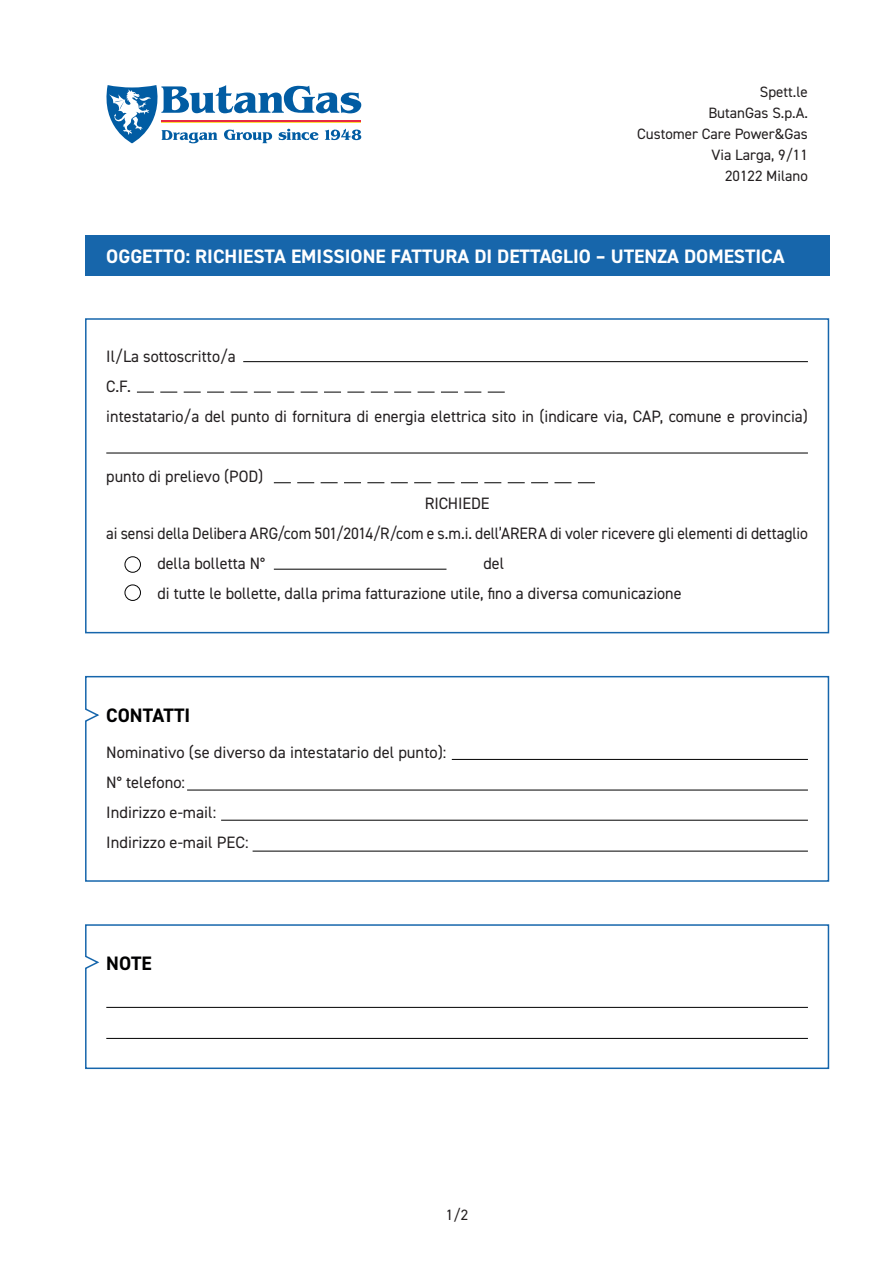
<style>
.page{position:relative;width:893px;height:1263px;background:#fff}
.page>*{position:absolute;margin:0;border:0;box-sizing:border-box;transform-origin:0 0}
.t1{font:700 19.5px "DIN2014";color:#fff}
.t2{font:700 19.5px "DIN2014";color:#000001}
.t3{font:16.5px/30px "DIN2014";color:#231f20}
.t4{font:16.5px "DIN2014";color:#231f20;scale:.95 1}
.t5{font:15px/21px "DIN2014";color:#231f20;text-align:right}
</style>
<div class="page">
<div style="left:85px;top:318px;width:744px;height:315px;border:2px solid #1666ac"></div>
<div style="left:85px;top:235px;width:744px;height:41px;background:#1766ab"></div>
<hr style="left:243px;top:361px;width:565px;height:1px;background:#000">
<hr style="left:106px;top:453px;width:702px;height:1px;background:#000">
<svg style="left:106px;top:85px;width:255px;height:58px"></svg>
<div style="left:125px;top:584px;width:16px;height:17px;border:1px solid #000;border-radius:50%"></div>
<svg style="left:85px;top:675px;width:745px;height:207px"></svg>
<hr style="left:274px;top:569px;width:172px;height:1px;background:#000">
<div style="left:125px;top:556px;width:16px;height:17px;border:1px solid #000;border-radius:50%"></div>
<svg style="left:137px;top:392px;width:17px;height:1px"></svg>
<svg style="left:160px;top:392px;width:17px;height:1px"></svg>
<svg style="left:184px;top:392px;width:17px;height:1px"></svg>
<svg style="left:207px;top:392px;width:17px;height:1px"></svg>
<svg style="left:230px;top:392px;width:17px;height:1px"></svg>
<svg style="left:254px;top:392px;width:17px;height:1px"></svg>
<svg style="left:277px;top:392px;width:17px;height:1px"></svg>
<svg style="left:301px;top:392px;width:17px;height:1px"></svg>
<svg style="left:324px;top:392px;width:17px;height:1px"></svg>
<svg style="left:347px;top:392px;width:17px;height:1px"></svg>
<svg style="left:371px;top:392px;width:17px;height:1px"></svg>
<svg style="left:394px;top:392px;width:17px;height:1px"></svg>
<svg style="left:418px;top:392px;width:17px;height:1px"></svg>
<svg style="left:441px;top:392px;width:17px;height:1px"></svg>
<svg style="left:464px;top:392px;width:17px;height:1px"></svg>
<svg style="left:488px;top:392px;width:17px;height:1px"></svg>
<svg style="left:274px;top:482px;width:17px;height:1px"></svg>
<svg style="left:297px;top:482px;width:17px;height:1px"></svg>
<svg style="left:321px;top:482px;width:17px;height:1px"></svg>
<svg style="left:344px;top:482px;width:17px;height:1px"></svg>
<svg style="left:367px;top:482px;width:17px;height:1px"></svg>
<svg style="left:391px;top:482px;width:17px;height:1px"></svg>
<svg style="left:414px;top:482px;width:17px;height:1px"></svg>
<svg style="left:438px;top:482px;width:17px;height:1px"></svg>
<svg style="left:461px;top:482px;width:17px;height:1px"></svg>
<svg style="left:484px;top:482px;width:17px;height:1px"></svg>
<svg style="left:508px;top:482px;width:17px;height:1px"></svg>
<svg style="left:531px;top:482px;width:17px;height:1px"></svg>
<svg style="left:554px;top:482px;width:17px;height:1px"></svg>
<svg style="left:578px;top:482px;width:17px;height:1px"></svg>
<svg style="left:85px;top:924px;width:745px;height:146px"></svg>
<p class="t5" style="left:637px;top:81px;width:172px">Spett.le<br>ButanGas S.p.A.<br>Customer Care Power&amp;Gas<br>Via Larga, 9/11<br>20122 Milano</p>
<p class="t1" style="left:106px;top:244px;width:680px">OGGETTO: RICHIESTA EMISSIONE FATTURA DI DETTAGLIO – UTENZA DOMESTICA</p>
<p class="t3" style="left:106px;top:341px;width:703px">Il/La sottoscritto/a<br>C.F.<br>intestatario/a del punto di fornitura di energia elettrica sito in (indicare via, CAP, comune e provincia)</p>
<p class="t3" style="left:106px;top:461px;width:159px">punto di prelievo (POD)</p>
<p class="t3" style="left:425px;top:488px;width:66px">RICHIEDE</p>
<p class="t4" style="left:106px;top:523px;width:740px">ai sensi della Delibera ARG/com 501/2014/R/com e s.m.i. dell’ARERA di voler ricevere gli elementi di dettaglio</p>
<p class="t3" style="left:157px;top:548px;width:109px">della bolletta N°</p>
<p class="t3" style="left:157px;top:548px;width:526px;text-indent:326px">del<br>di tutte le bollette, dalla prima fatturazione utile, fino a diversa comunicazione</p>
<p class="t2" style="left:106px;top:702px;width:85px">CONTATTI</p>
<p class="t3" style="left:106px;top:737px;width:342px">Nominativo (se diverso da intestatario del punto):<br>N° telefono:<br>Indirizzo e-mail:<br>Indirizzo e-mail PEC:</p>
<p class="t2" style="left:106px;top:950px;width:47px">NOTE</p>
<p class="t5" style="left:446px;top:1204px;width:24px">1/2</p>
</div>
